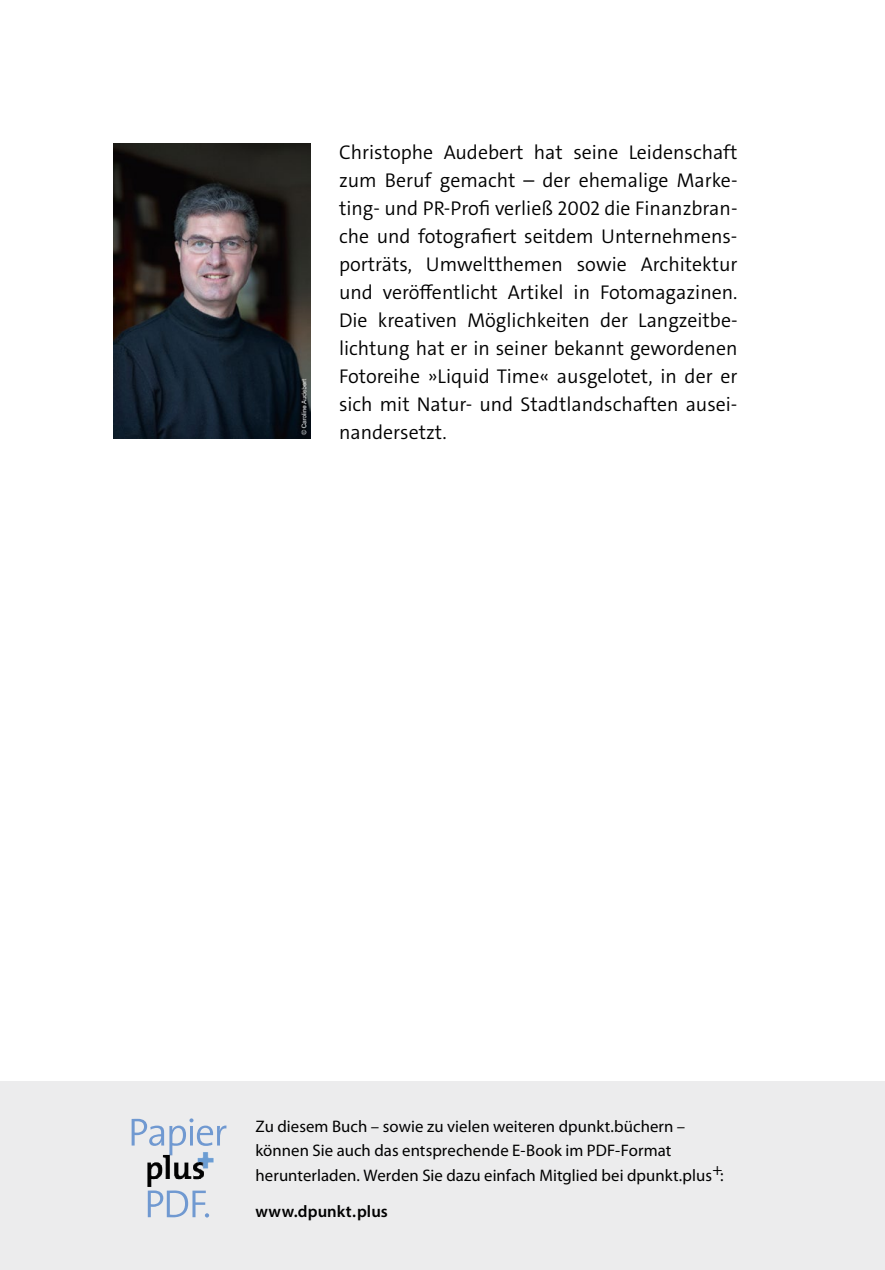
<style>
.page{position:relative;width:885px;height:1270px;background:#fff}
.page>*{position:absolute;margin:0;border:0;box-sizing:border-box;transform-origin:0 0}
.t1{font:300 20px/28px "The Sans C4 s";color:#000;text-align:justify}
.t2{font:16.8px/24.2px "Myriad Pro";letter-spacing:.005em;color:#000}
.t3{font:600 16.8px "Myriad Pro";letter-spacing:.005em;color:#000}
</style>
<div class="page">
<div style="left:0;top:1081px;width:884px;height:189px;background:#ececed"></div>
<img style="left:132px;top:1118px;width:94px;height:99px">
<img style="left:113px;top:143px;width:197px;height:296px">
<p class="t1" style="left:339px;top:138px;width:400px">Christophe Audebert hat seine Leidenschaft zum Beruf gemacht – der ehemalige Marke&shy;ting- und PR-Profi verließ 2002 die Finanzbran&shy;che und fotografiert seitdem Unternehmens&shy;porträts, Umweltthemen sowie Architektur und veröffentlicht Artikel in Fotomagazinen.<br>Die kreativen Möglichkeiten der Langzeitbe&shy;lichtung hat er in seiner bekannt gewordenen Fotoreihe »Liquid Time« ausgelotet, in der er sich mit Natur- und Stadtlandschaften ausei&shy;nandersetzt.</p>
<p class="t2" style="left:255px;top:1114px;width:469px">Zu diesem Buch – sowie zu vielen weiteren dpunkt.büchern – können Sie auch das entsprechende E-Book im PDF-Format herunterladen. Werden Sie dazu einfach Mitglied bei dpunkt.plus+:</p>
<p class="t3" style="left:255px;top:1200px;width:134px">www.dpunkt.plus</p>
</div>
